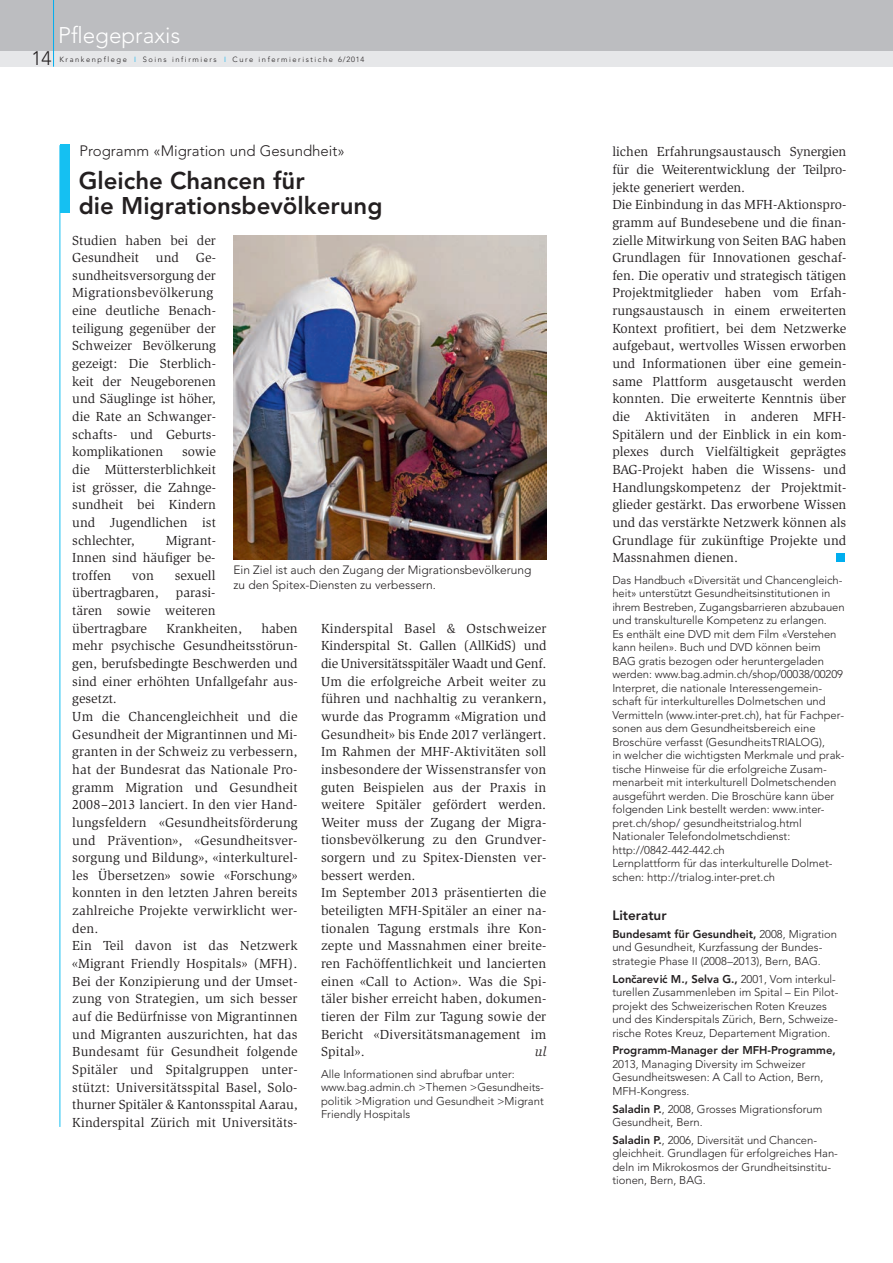
<style>
.page{position:relative;width:893px;height:1263px;background:#fff}
.page>*{position:absolute;margin:0;border:0;box-sizing:border-box;transform-origin:0 0}
.t1{font:800 24px/25.5px "Avenir";color:#231f20}
.t2{font:300 22.5px "Avenir";color:#fff}
.t3{font:300 19.5px "Avenir";color:#231f20}
.t4{font:300 15px "Avenir";color:#231f20}
.t5{font:13.5px/17.7px "Slimbach";color:#231f20}
.t6{font:800 13.5px "Avenir";color:#231f20}
.t7{font:italic 13.5px "Slimbach";color:#231f20}
.t8{font:300 12px/15px "Avenir";color:#231f20}
.t9{font:300 11.25px/13.5px "Avenir";color:#231f20}
.t10{font:800 11.25px "Avenir";color:#231f20}
.t11{font:300 7.5px "Avenir";letter-spacing:.21em;color:#231f20}
.s1{color:#00aeef}
.s2{font-weight:800}
</style>
<div class="page">
<div style="left:0;top:51px;width:893px;height:16px;background:#e6e7e9"></div>
<div style="left:836px;top:553px;width:9px;height:9px;background:#00aeef"></div>
<div style="left:0;top:0;width:893px;height:51px;background:#bcbdc0"></div>
<hr style="left:53px;top:0;width:1px;height:67px;background:#00aeef">
<div style="left:60px;top:145px;width:9px;height:68px;background:#15c0f2"></div>
<hr style="left:60px;top:145px;width:1px;height:982px;background:#15c0f2">
<img style="left:234px;top:235px;width:312px;height:324px">
<h2 class="t2" style="left:58px;top:26px;width:124px">Pflegepraxis</h2>
<h3 class="t3" style="left:31px;top:51px;width:22px">14</h3>
<p class="t11" style="left:60px;top:56px;width:306px">Krankenpflege <span class="s1">I</span> Soins infirmiers <span class="s1">I</span> Cure infermieristiche 6/2014</p>
<p class="t4" style="left:80px;top:145px;width:267px">Programm «Migration und Gesundheit»</p>
<h1 class="t1" style="left:79px;top:170px;width:305px">Gleiche Chancen für<br>die Migrationsbevölkerung</h1>
<p class="t5" style="left:72px;top:232px;width:145px">Studien haben bei der<br>Gesundheit</p>
<p class="t5" style="left:156px;top:250px;width:24px">und</p>
<p class="t5" style="left:72px;top:250px;width:145px;text-indent:124px">Ge&shy;sundheitsversorgung der<br>Migrationsbevölkerung eine deutliche Benach&shy;teiligung gegenüber der<br>Schweizer Bevölkerung gezeigt: Die Sterblich&shy;keit der Neugeborenen und Säuglinge ist höher, die Rate an Schwanger&shy;schafts- und Geburts&shy;komplikationen</p>
<p class="t5" style="left:72px;top:444px;width:145px;text-align:justify;text-indent:110px">sowie die Müttersterblichkeit ist grösser, die Zahnge&shy;sundheit bei Kindern und Jugendlichen ist schlechter,</p>
<p class="t5" style="left:72px;top:532px;width:145px;text-align:justify;text-indent:94px">Migrant-Innen sind häufiger be&shy;troffen</p>
<p class="t8" style="left:233px;top:564px;width:300px">Ein Ziel ist auch den Zugang der Migrationsbevölkerung zu den Spitex-Diensten zu verbessern.</p>
<p class="t5" style="left:132px;top:567px;width:24px">von</p>
<p class="t5" style="left:175px;top:567px;width:42px">sexuell</p>
<p class="t5" style="left:72px;top:585px;width:88px">übertragbaren,</p>
<p class="t5" style="left:72px;top:585px;width:145px;text-align:justify;text-indent:104px">parasi&shy;tären sowie weiteren übertragbare</p>
<p class="t5" style="left:72px;top:620px;width:227px;text-indent:189px">haben mehr psychische Gesundheitsstörun&shy;gen, berufsbedingte Beschwerden und sind einer erhöhten Unfallgefahr aus&shy;gesetzt.<br>Um die Chancengleichheit und die Gesundheit der Migrantinnen und Mi&shy;granten in der Schweiz zu verbessern, hat der Bundesrat das Nationale Pro&shy;gramm Migration und Gesundheit 2008–2013 lanciert. In den vier Hand&shy;lungsfeldern «Gesundheitsförderung und Prävention», «Gesundheitsver&shy;sorgung und Bildung», «interkulturel&shy;les Übersetzen» sowie «Forschung» konnten in den letzten Jahren bereits zahlreiche Projekte verwirklicht wer&shy;den.<br>Ein Teil davon ist das Netzwerk «Migrant Friendly Hospitals» (MFH).<br>Bei der Konzipierung und der Umset&shy;zung von Strategien, um sich besser auf die Bedürfnisse von Migrantinnen und Migranten auszurichten, hat das Bundesamt für Gesundheit folgende Spitäler und Spitalgruppen unter&shy;stützt: Universitätsspital Basel, Solo&shy;thurner Spitäler &amp; Kantonsspital Aarau, Kinderspital Zürich mit Universitäts-</p>
<p class="t5" style="left:321px;top:620px;width:227px">Kinderspital Basel &amp; Ostschweizer Kinderspital St. Gallen (AllKidS) und die Universitätsspitäler Waadt und Genf.<br>Um die erfolgreiche Arbeit weiter zu führen und nachhaltig zu verankern, wurde das Programm «Migration und Gesundheit» bis Ende 2017 verlängert.<br>Im Rahmen der MHF-Aktivitäten soll insbesondere der Wissenstransfer von guten Beispielen aus der Praxis in weitere Spitäler gefördert werden.<br>Weiter muss der Zugang der Migra&shy;tionsbevölkerung zu den Grundver&shy;sorgern und zu Spitex-Diensten ver&shy;bessert werden.<br>Im September 2013 präsentierten die beteiligten MFH-Spitäler an einer na&shy;tionalen Tagung erstmals ihre Kon&shy;zepte und Massnahmen einer breite&shy;ren Fachöffentlichkeit und lancierten einen «Call to Action». Was die Spi&shy;täler bisher erreicht haben, dokumen&shy;tieren der Film zur Tagung sowie der Bericht «Diversitätsmanagement im Spital».</p>
<p class="t5" style="left:166px;top:620px;width:77px">Krankheiten,</p>
<p class="t7" style="left:535px;top:1046px;width:13px">ul</p>
<p class="t9" style="left:321px;top:1068px;width:224px">Alle Informationen sind abrufbar unter: www.bag.admin.ch &gt;Themen &gt;Gesundheits&shy;politik &gt;Migration und Gesundheit &gt;Migrant Friendly Hospitals</p>
<p class="t5" style="left:612px;top:144px;width:236px">lichen Erfahrungsaustausch Synergien für die Weiterentwicklung der Teilpro&shy;jekte generiert werden.<br>Die Einbindung in das MFH-Aktionspro&shy;gramm auf Bundesebene und die finan&shy;zielle Mitwirkung von Seiten BAG haben Grundlagen für Innovationen geschaf&shy;fen. Die operativ und strategisch tätigen Projektmitglieder haben vom Erfah&shy;rungsaustausch in einem erweiterten Kontext profitiert, bei dem Netzwerke aufgebaut, wertvolles Wissen erworben und Informationen über eine gemein&shy;same Plattform ausgetauscht werden konnten. Die erweiterte Kenntnis über die Aktivitäten in anderen MFH-Spitälern und der Einblick in ein kom&shy;plexes durch Vielfältigkeit geprägtes BAG-Projekt haben die Wissens- und Handlungskompetenz der Projektmit&shy;glieder gestärkt. Das erworbene Wissen und das verstärkte Netzwerk können als Grundlage für zukünftige Projekte und Massnahmen dienen.</p>
<p class="t9" style="left:612px;top:574px;width:234px">Das Handbuch «Diversität und Chancengleich&shy;heit» unterstützt Gesundheitsinstitutionen in ihrem Bestreben, Zugangsbarrieren abzubauen und transkulturelle Kompetenz zu erlangen.<br>Es enthält eine DVD mit dem Film «Verstehen kann heilen». Buch und DVD können beim BAG gratis bezogen oder heruntergeladen werden: www.bag.admin.ch/shop/00038/00209<br>Interpret, die nationale Interessengemein&shy;schaft für interkulturelles Dolmetschen und Vermitteln (www.inter-pret.ch), hat für Fachper&shy;sonen aus dem Gesundheitsbereich eine Broschüre verfasst (GesundheitsTRIALOG),<br>in welcher die wichtigsten Merkmale und prak&shy;tische Hinweise für die erfolgreiche Zusam&shy;menarbeit mit interkulturell Dolmetschenden ausgeführt werden. Die Broschüre kann über folgenden Link bestellt werden: www.inter&shy;pret.ch/shop/ gesundheitstrialog.html Nationaler Telefondolmetschdienst: http://0842-442-442.ch<br>Lernplattform für das interkulturelle Dolmet&shy;schen: http://trialog.inter-pret.ch</p>
<p class="t6" style="left:612px;top:910px;width:56px">Literatur</p>
<p class="t9" style="left:612px;top:928px;width:226px"><span class="s2">Bundesamt für Gesundheit,</span> 2008, Migration und Gesundheit, Kurzfassung der Bundes&shy;strategie Phase II (2008–2013), Bern, BAG.</p>
<p class="t9" style="left:612px;top:973px;width:228px"><span class="s2">Lonˇcarevi´c M., Selva G.,</span> 2001, Vom interkul&shy;turellen Zusammenleben im Spital – Ein Pilot&shy;projekt des Schweizerischen Roten Kreuzes und des Kinderspitals Zürich, Bern, Schweize&shy;rische Rotes Kreuz, Departement Migration.</p>
<p class="t10" style="left:612px;top:1046px;width:225px">Programm-Manager der MFH-Programme,</p>
<p class="t9" style="left:612px;top:1058px;width:212px">2013, Managing Diversity im Schweizer<br>Gesundheitswesen: A Call to Action, Bern,<br>MFH-Kongress.</p>
<p class="t9" style="left:612px;top:1103px;width:212px"><span class="s2">Saladin P.</span>, 2008, Grosses Migrationsforum<br>Gesundheit, Bern.</p>
<p class="t9" style="left:612px;top:1134px;width:227px"><span class="s2">Saladin P.</span>, 2006, Diversität und Chancen&shy;gleichheit. Grundlagen für erfolgreiches Han&shy;deln im Mikrokosmos der Grundheitsinstitu&shy;tionen, Bern, BAG.</p>
</div>
